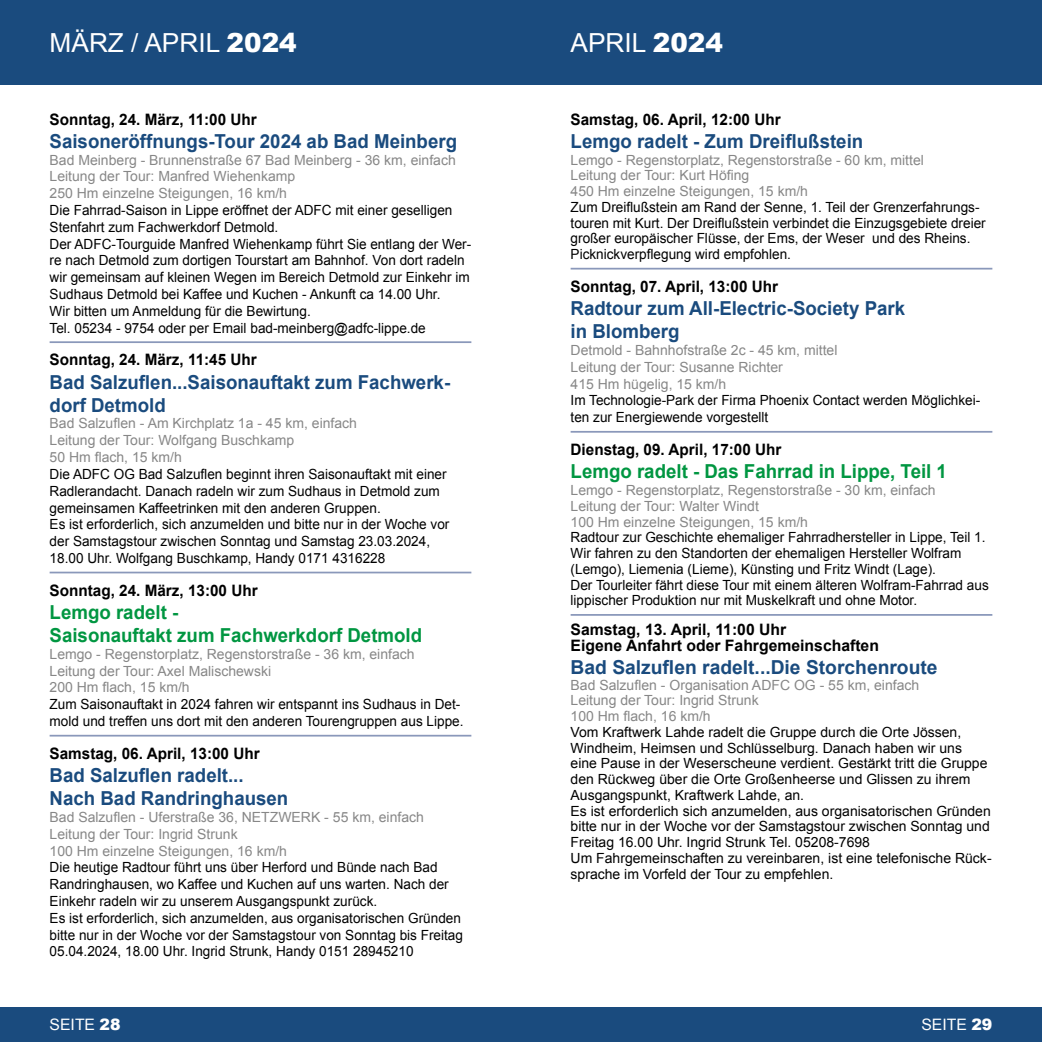
<style>
.page{position:relative;width:1042px;height:1042px;background:#fff}
.page>*{position:absolute;margin:0;border:0;box-sizing:border-box;transform-origin:0 0}
.t1{font:26.25px "Arial";color:#fff}
.t2{font:700 19.25px/23.1px "Arial";color:#1a4b7e}
.t3{font:700 19.25px/23.1px "Arial";color:#009641}
.t4{font:700 15.75px/15.8px "Arial";color:#000}
.t5{font:15.75px "Arial";color:#fff}
.t6{font:14px/16.8px "Arial";color:#000}
.t7{font:14px/16.8px "Arial";color:#878787}
.s1{font-weight:900}
</style>
<div class="page">
<div style="left:0;top:1007px;width:521px;height:35px;background:#1a4b7e"></div>
<div style="left:0;top:0;width:521px;height:84px;background:#1a4b7e"></div>
<div style="left:521px;top:0;width:521px;height:84px;background:#1a4b7e"></div>
<div style="left:521px;top:1007px;width:521px;height:35px;background:#1a4b7e"></div>
<hr style="left:50px;top:341px;width:421px;height:2px;background:#8a98ba">
<hr style="left:50px;top:572px;width:421px;height:1px;background:#8a98ba">
<hr style="left:50px;top:735px;width:421px;height:1px;background:#8a98ba">
<hr style="left:570px;top:268px;width:422px;height:1px;background:#8a98ba">
<hr style="left:570px;top:431px;width:422px;height:2px;background:#8a98ba">
<hr style="left:570px;top:614px;width:422px;height:2px;background:#8a98ba">
<h1 class="t1" style="left:50px;top:25px;width:249px">MÄRZ / APRIL <span class="s1">2024</span></h1>
<p class="t4" style="left:50px;top:112px;width:209px">Sonntag, 24. März, 11:00 Uhr</p>
<h2 class="t2" style="left:50px;top:130px;width:409px">Saisoneröffnungs-Tour 2024 ab Bad Meinberg</h2>
<p class="t7" style="left:50px;top:151px;width:408px">Bad Meinberg - Brunnenstraße 67 Bad Meinberg - 36 km, einfach<br>Leitung der Tour: Manfred Wiehenkamp<br>250 Hm einzelne Steigungen, 16 km/h</p>
<p class="t6" style="left:50px;top:202px;width:423px">Die Fahrrad-Saison in Lippe eröffnet der ADFC mit einer geselligen Stenfahrt zum Fachwerkdorf Detmold.<br>Der ADFC-Tourguide Manfred Wiehenkamp führt Sie entlang der Wer&shy;re nach Detmold zum dortigen Tourstart am Bahnhof. Von dort radeln wir gemeinsam auf kleinen Wegen im Bereich Detmold zur Einkehr im Sudhaus Detmold bei Kaffee und Kuchen - Ankunft ca 14.00 Uhr.<br>Wir bitten um Anmeldung für die Bewirtung.<br>Tel. 05234 - 9754 oder per Email bad-meinberg@adfc-lippe.de</p>
<p class="t4" style="left:50px;top:353px;width:209px">Sonntag, 24. März, 11:45 Uhr</p>
<h2 class="t2" style="left:50px;top:371px;width:402px">Bad Salzuflen...Saisonauftakt zum Fachwerk&shy;dorf Detmold</h2>
<p class="t7" style="left:50px;top:415px;width:309px">Bad Salzuflen - Am Kirchplatz 1a - 45 km, einfach<br>Leitung der Tour: Wolfgang Buschkamp<br>50 Hm flach, 15 km/h</p>
<p class="t6" style="left:50px;top:466px;width:401px">Die ADFC OG Bad Salzuflen beginnt ihren Saisonauftakt mit einer Radlerandacht. Danach radeln wir zum Sudhaus in Detmold zum gemeinsamen Kaffeetrinken mit den anderen Gruppen.<br>Es ist erforderlich, sich anzumelden und bitte nur in der Woche vor der Samstagstour zwischen Sonntag und Samstag 23.03.2024, 18.00 Uhr. Wolfgang Buschkamp, Handy 0171 4316228</p>
<p class="t4" style="left:50px;top:583px;width:210px">Sonntag, 24. März, 13:00 Uhr</p>
<h2 class="t3" style="left:50px;top:601px;width:374px">Lemgo radelt -<br>Saisonauftakt zum Fachwerkdorf Detmold</h2>
<p class="t7" style="left:50px;top:646px;width:366px">Lemgo - Regenstorplatz, Regenstorstraße - 36 km, einfach<br>Leitung der Tour: Axel Malischewski<br>200 Hm flach, 15 km/h</p>
<p class="t6" style="left:50px;top:696px;width:415px">Zum Saisonauftakt in 2024 fahren wir entspannt ins Sudhaus in Det&shy;mold und treffen uns dort mit den anderen Tourengruppen aus Lippe.</p>
<p class="t4" style="left:50px;top:746px;width:212px">Samstag, 06. April, 13:00 Uhr</p>
<h2 class="t2" style="left:50px;top:764px;width:240px">Bad Salzuflen radelt...<br>Nach Bad Randringhausen</h2>
<p class="t7" style="left:50px;top:809px;width:376px">Bad Salzuflen - Uferstraße 36, NETZWERK - 55 km, einfach<br>Leitung der Tour: Ingrid Strunk<br>100 Hm einzelne Steigungen, 16 km/h</p>
<p class="t6" style="left:50px;top:859px;width:415px">Die heutige Radtour führt uns über Herford und Bünde nach Bad Randringhausen, wo Kaffee und Kuchen auf uns warten. Nach der Einkehr radeln wir zu unserem Ausgangspunkt zurück.<br>Es ist erforderlich, sich anzumelden, aus organisatorischen Gründen bitte nur in der Woche vor der Samstagstour von Sonntag bis Freitag 05.04.2024, 18.00 Uhr. Ingrid Strunk, Handy 0151 28945210</p>
<h1 class="t1" style="left:570px;top:25px;width:154px">APRIL <span class="s1">2024</span></h1>
<p class="t4" style="left:570px;top:112px;width:212px">Samstag, 06. April, 12:00 Uhr</p>
<h2 class="t2" style="left:570px;top:130px;width:294px">Lemgo radelt - Zum Dreiflußstein</h2>
<p class="t7" style="left:570px;top:152px;width:355px;line-height:15.8px">Lemgo - Regenstorplatz, Regenstorstraße - 60 km, mittel<br>Leitung der Tour: Kurt Höfing<br>450 Hm einzelne Steigungen, 15 km/h</p>
<p class="t6" style="left:570px;top:199px;width:417px;line-height:15.8px">Zum Dreiflußstein am Rand der Senne, 1. Teil der Grenzerfahrungs&shy;touren mit Kurt. Der Dreiflußstein verbindet die Einzugsgebiete dreier großer europäischer Flüsse, der Ems, der Weser und des Rheins.<br>Picknickverpflegung wird empfohlen.</p>
<p class="t4" style="left:570px;top:279px;width:209px">Sonntag, 07. April, 13:00 Uhr</p>
<h2 class="t2" style="left:570px;top:297px;width:336px">Radtour zum All-Electric-Society Park in Blomberg</h2>
<p class="t7" style="left:570px;top:342px;width:268px">Detmold - Bahnhofstraße 2c - 45 km, mittel<br>Leitung der Tour: Susanne Richter<br>415 Hm hügelig, 15 km/h</p>
<p class="t6" style="left:570px;top:392px;width:411px">Im Technologie-Park der Firma Phoenix Contact werden Möglichkei&shy;ten zur Energiewende vorgestellt</p>
<p class="t4" style="left:570px;top:442px;width:212px">Dienstag, 09. April, 17:00 Uhr</p>
<h2 class="t3" style="left:570px;top:460px;width:378px">Lemgo radelt - Das Fahrrad in Lippe, Teil 1</h2>
<p class="t7" style="left:570px;top:482px;width:366px;line-height:15.8px">Lemgo - Regenstorplatz, Regenstorstraße - 30 km, einfach<br>Leitung der Tour: Walter Windt<br>100 Hm einzelne Steigungen, 15 km/h</p>
<p class="t6" style="left:570px;top:529px;width:420px;line-height:15.8px">Radtour zur Geschichte ehemaliger Fahrradhersteller in Lippe, Teil 1.<br>Wir fahren zu den Standorten der ehemaligen Hersteller Wolfram (Lemgo), Liemenia (Lieme), Künsting und Fritz Windt (Lage).<br>Der Tourleiter fährt diese Tour mit einem älteren Wolfram-Fahrrad aus lippischer Produktion nur mit Muskelkraft und ohne Motor.</p>
<p class="t4" style="left:570px;top:622px;width:310px">Samstag, 13. April, 11:00 Uhr<br>Eigene Anfahrt oder Fahrgemeinschaften</p>
<h2 class="t2" style="left:570px;top:656px;width:368px">Bad Salzuflen radelt...Die Storchenroute</h2>
<p class="t7" style="left:570px;top:677px;width:350px;line-height:15.8px">Bad Salzuflen - Organisation ADFC OG - 55 km, einfach<br>Leitung der Tour: Ingrid Strunk<br>100 Hm flach, 16 km/h</p>
<p class="t6" style="left:570px;top:724px;width:422px;line-height:15.8px">Vom Kraftwerk Lahde radelt die Gruppe durch die Orte Jössen, Windheim, Heimsen und Schlüsselburg. Danach haben wir uns eine Pause in der Weserscheune verdient. Gestärkt tritt die Gruppe den Rückweg über die Orte Großenheerse und Glissen zu ihrem Ausgangspunkt, Kraftwerk Lahde, an.<br>Es ist erforderlich sich anzumelden, aus organisatorischen Gründen bitte nur in der Woche vor der Samstagstour zwischen Sonntag und Freitag 16.00 Uhr. Ingrid Strunk Tel. 05208-7698<br>Um Fahrgemeinschaften zu vereinbaren, ist eine telefonische Rück&shy;sprache im Vorfeld der Tour zu empfehlen.</p>
<p class="t5" style="left:50px;top:1014px;width:72px">SEITE <span class="s1">28</span></p>
<p class="t5" style="left:921px;top:1014px;width:72px">SEITE <span class="s1">29</span></p>
</div>
